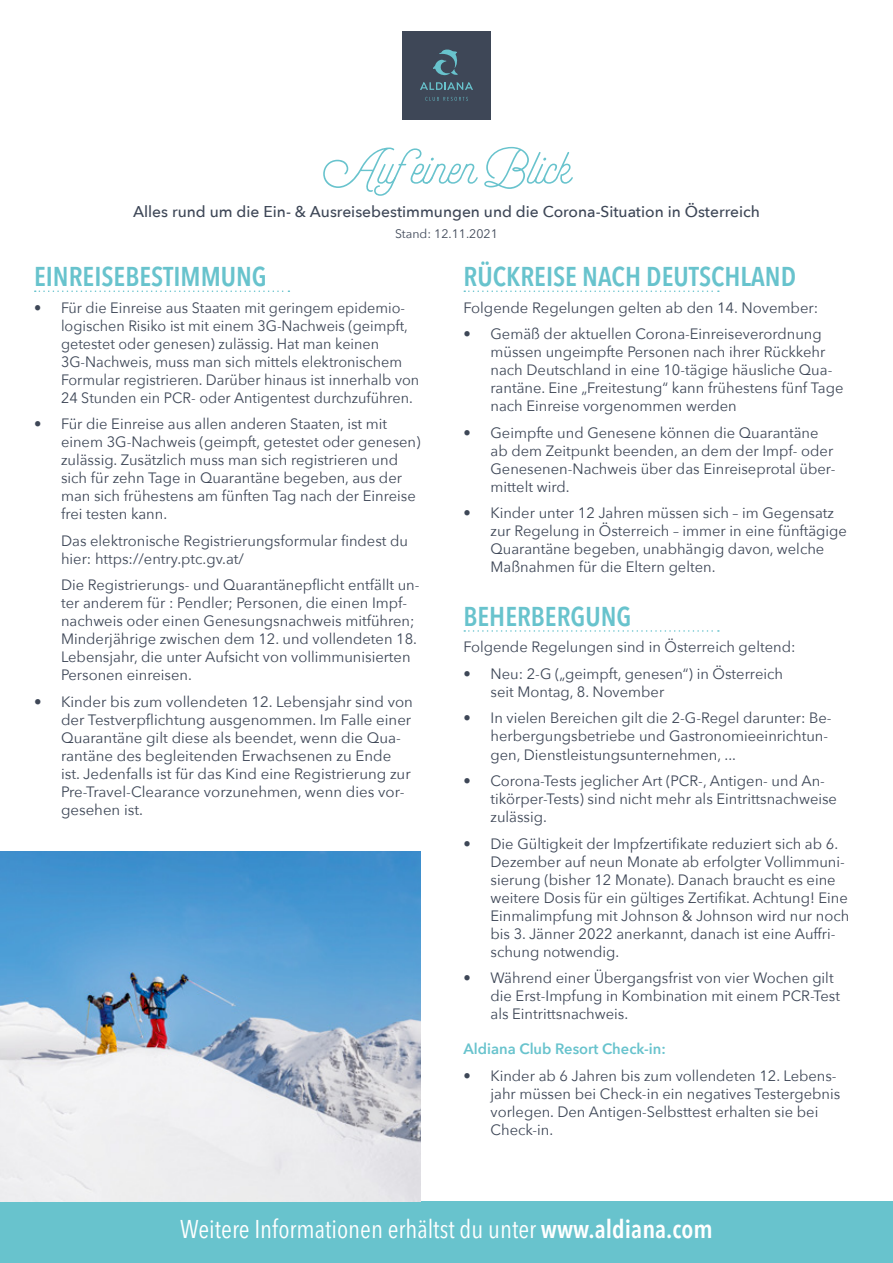
<style>
.page{position:relative;width:893px;height:1263px;background:#fff}
.page>*{position:absolute;margin:0;border:0;box-sizing:border-box;transform-origin:0 0}
.t1{font:53.55px "Selfie";color:#68c3cd}
.t2{font:600 condensed 27px "Avenir Next LT Pro";color:#68c3cd}
.t3{font:condensed 25.5px "Avenir Next LT Pro";color:#fff}
.t4{font:500 15.6px "Avenir Next";color:#3e4757}
.t5{font:15px/18px "Avenir Next";color:#3e4757}
.t6{font:15px/18px "Avenir Next";color:#3e4757;scale:.96 1}
.t7{font:600 15px "Avenir Next";color:#68c3cd}
.t8{font:12.3px "Avenir Next";color:#3e4757}
.s1{font-weight:600}
</style>
<div class="page">
<svg style="left:35px;top:290px;width:254px;height:2px"></svg>
<svg style="left:464px;top:290px;width:255px;height:2px"></svg>
<svg style="left:464px;top:630px;width:255px;height:2px"></svg>
<div style="left:402px;top:31px;width:89px;height:89px;background:#3e4757"></div>
<svg style="left:425px;top:97px;width:43px;height:4px"></svg>
<svg style="left:433px;top:49px;width:25px;height:27px"></svg>
<svg style="left:420px;top:82px;width:53px;height:8px"></svg>
<div style="left:0;top:1201px;width:893px;height:62px;background:#68c3cd"></div>
<img style="left:0;top:851px;width:421px;height:350px">
<h1 class="t1" style="left:322px;top:136px;width:251px">Aufeinen Blick</h1>
<p class="t4" style="left:133px;top:202px;width:628px">Alles rund um die Ein- &amp; Ausreisebestimmungen und die Corona-Situation in Österreich</p>
<p class="t8" style="left:395px;top:223px;width:104px">Stand: 12.11.2021</p>
<h2 class="t2" style="left:34px;top:260px;width:234px">EINREISEBESTIMMUNG</h2>
<p class="t6" style="left:61px;top:298px;width:375px;text-indent:-27px">• Für die Einreise aus Staaten mit geringem epidemio&shy;logischen Risiko ist mit einem 3G-Nachweis (geimpft, getestet oder genesen) zulässig. Hat man keinen 3G-Nachweis, muss man sich mittels elektronischem Formular registrieren. Darüber hinaus ist innerhalb von 24 Stunden ein PCR- oder Antigentest durchzuführen.</p>
<p class="t5" style="left:61px;top:414px;width:361px;text-indent:-27px">• Für die Einreise aus allen anderen Staaten, ist mit einem 3G-Nachweis (geimpft, getestet oder genesen) zulässig. Zusätzlich muss man sich registrieren und sich für zehn Tage in Quarantäne begeben, aus der man sich frühestens am fünften Tag nach der Einreise frei testen kann.</p>
<p class="t5" style="left:61px;top:531px;width:349px">Das elektronische Registrierungsformular findest du hier: https://entry.ptc.gv.at/</p>
<p class="t5" style="left:61px;top:575px;width:360px">Die Registrierungs- und Quarantänepflicht entfällt un&shy;ter anderem für : Pendler; Personen, die einen Impf&shy;nachweis oder einen Genesungsnachweis mitführen; Minderjährige zwischen dem 12. und vollendeten 18.<br>Lebensjahr, die unter Aufsicht von vollimmunisierten Personen einreisen.</p>
<p class="t5" style="left:61px;top:692px;width:353px;text-indent:-27px">• Kinder bis zum vollendeten 12. Lebensjahr sind von der Testverpflichtung ausgenommen. Im Falle einer Quarantäne gilt diese als beendet, wenn die Qua&shy;rantäne des begleitenden Erwachsenen zu Ende ist. Jedenfalls ist für das Kind eine Registrierung zur Pre-Travel-Clearance vorzunehmen, wenn dies vor&shy;gesehen ist.</p>
<h2 class="t2" style="left:463px;top:260px;width:334px">RÜCKREISE NACH DEUTSCHLAND</h2>
<p class="t5" style="left:463px;top:298px;width:356px">Folgende Regelungen gelten ab den 14. November:</p>
<p class="t5" style="left:490px;top:324px;width:354px;text-indent:-27px">• Gemäß der aktuellen Corona-Einreiseverordnung müssen ungeimpfte Personen nach ihrer Rückkehr nach Deutschland in eine 10-tägige häusliche Qua&shy;rantäne. Eine „Freitestung“ kann frühestens fünf Tage nach Einreise vorgenommen werden</p>
<p class="t5" style="left:490px;top:423px;width:347px;text-indent:-27px">• Geimpfte und Genesene können die Quarantäne ab dem Zeitpunkt beenden, an dem der Impf- oder Genesenen-Nachweis über das Einreiseprotal über&shy;mittelt wird.</p>
<p class="t5" style="left:490px;top:503px;width:358px;text-indent:-27px">• Kinder unter 12 Jahren müssen sich – im Gegensatz zur Regelung in Österreich – immer in eine fünftägige Quarantäne begeben, unabhängig davon, welche Maßnahmen für die Eltern gelten.</p>
<h2 class="t2" style="left:463px;top:600px;width:169px">BEHERBERGUNG</h2>
<p class="t5" style="left:463px;top:638px;width:333px">Folgende Regelungen sind in Österreich geltend:</p>
<p class="t5" style="left:490px;top:664px;width:294px;text-indent:-27px">• Neu: 2-G („geimpft, genesen“) in Österreich seit Montag, 8. November</p>
<p class="t5" style="left:490px;top:709px;width:343px;text-indent:-27px">• In vielen Bereichen gilt die 2-G-Regel darunter: Be&shy;herbergungsbetriebe und Gastronomieeinrichtun&shy;gen, Dienstleistungsunternehmen, ...</p>
<p class="t5" style="left:490px;top:771px;width:348px;text-indent:-27px">• Corona-Tests jeglicher Art (PCR-, Antigen- und An&shy;tikörper-Tests) sind nicht mehr als Eintrittsnachweise zulässig.</p>
<p class="t5" style="left:490px;top:834px;width:360px;text-indent:-27px">• Die Gültigkeit der Impfzertifikate reduziert sich ab 6.<br>Dezember auf neun Monate ab erfolgter Vollimmuni&shy;sierung (bisher 12 Monate). Danach braucht es eine weitere Dosis für ein gültiges Zertifikat. Achtung! Eine Einmalimpfung mit Johnson &amp; Johnson wird nur noch bis 3. Jänner 2022 anerkannt, danach ist eine Auffri&shy;schung notwendig.</p>
<p class="t5" style="left:490px;top:968px;width:351px;text-indent:-27px">• Während einer Übergangsfrist von vier Wochen gilt die Erst-Impfung in Kombination mit einem PCR-Test als Eintrittsnachweis.</p>
<p class="t7" style="left:463px;top:1040px;width:204px">Aldiana Club Resort Check-in:</p>
<p class="t5" style="left:490px;top:1066px;width:351px;text-indent:-27px">• Kinder ab 6 Jahren bis zum vollendeten 12. Lebens&shy;jahr müssen bei Check-in ein negatives Testergebnis vorlegen. Den Antigen-Selbsttest erhalten sie bei Check-in.</p>
<h3 class="t3" style="left:180px;top:1213px;width:534px">Weitere Informationen erhältst du unter <span class="s1">www.aldiana.com</span></h3>
</div>
